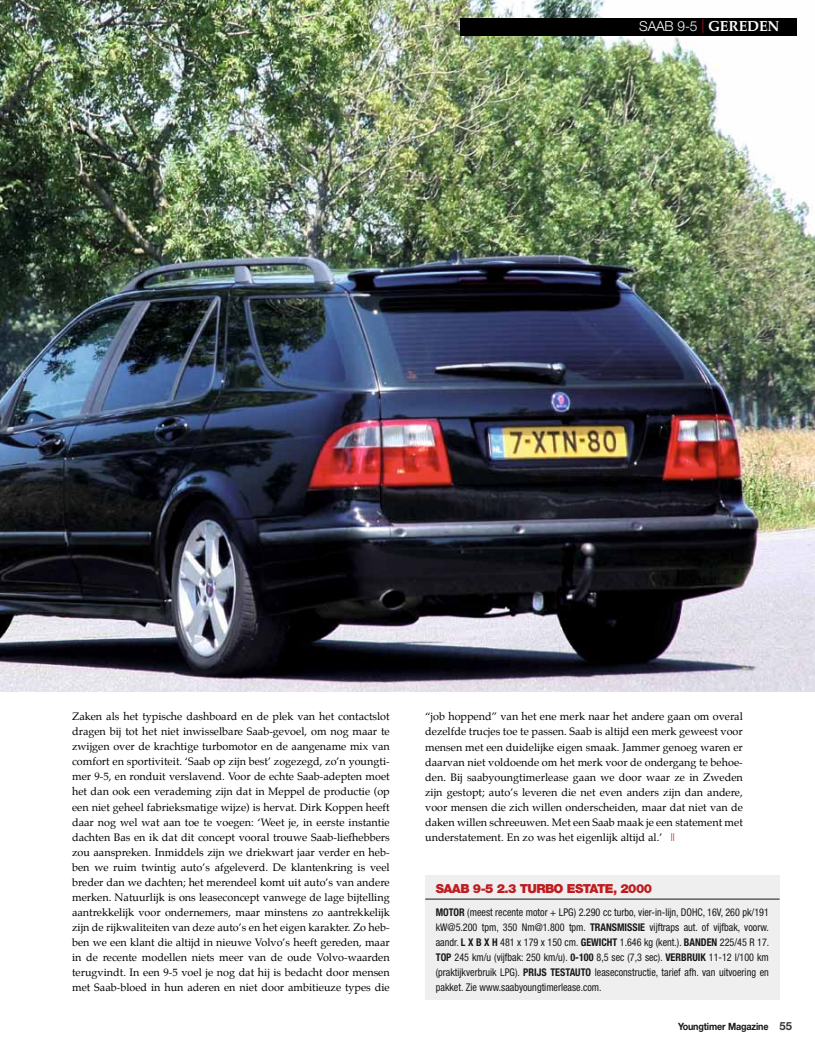
<style>
.page{position:relative;width:815px;height:1053px;background:#fff}
.page>*{position:absolute;margin:0;border:0;box-sizing:border-box;transform-origin:0 0}
.t1{font:300 13.75px "Helvetica Neue LT Std";color:#fff}
.t2{font:900 12.5px "Helvetica Neue LT Std";letter-spacing:-.05em;color:#bf1c20}
.t3{font:10.62px/15px "Palatino";color:#000;text-align:justify}
.t4{font:condensed 10.62px/15px "Helvetica Neue LT Std";color:#19161a;scale:.95 1}
.t5{font:700 condensed 10.62px "Helvetica Neue LT Std";color:#19161a;scale:.95 1}
.t6{font:700 10px "Helvetica Neue LT Std";letter-spacing:-.015em;color:#19161a;scale:.9 1}
.s1{color:#bf1c20}
.s2{font-family:"Palatino";font-weight:700;font-size:14.38px}
.s3{font-weight:700}
.s4{font-size:11.25px;color:#393439}
</style>
<div class="page">
<img style="left:0;top:0;width:815px;height:691px">
<div style="left:461px;top:18px;width:336px;height:17px;background:#000"></div>
<div style="left:425px;top:875px;width:355px;height:124px;background:#ececec"></div>
<hr style="left:425px;top:898px;width:355px;height:1px;background:#19161a">
<p class="t1" style="left:639px;top:18px;width:142px">SAAB 9-5 <span class="s1">|</span> <span class="s2">GEREDEN</span></p>
<p class="t3" style="left:72px;top:709px;width:319px">Zaken als het typische dashboard en de plek van het contactslot dragen bij tot het niet inwisselbare Saab-gevoel, om nog maar te zwijgen over de krachtige turbomotor en de aangename mix van comfort en sportiviteit. ‘Saab op zijn best’ zogezegd, zo’n youngti&shy;mer 9-5, en ronduit verslavend. Voor de echte Saab-adepten moet het dan ook een verademing zijn dat in Meppel de productie (op een niet geheel fabrieksmatige wijze) is hervat. Dirk Koppen heeft daar nog wel wat aan toe te voegen: ‘Weet je, in eerste instantie dachten Bas en ik dat dit concept vooral trouwe Saab-liefhebbers zou aanspreken. Inmiddels zijn we driekwart jaar verder en heb&shy;ben we ruim twintig auto’s afgeleverd. De klantenkring is veel breder dan we dachten; het merendeel komt uit auto’s van andere merken. Natuurlijk is ons leaseconcept vanwege de lage bijtelling aantrekkelijk voor ondernemers, maar minstens zo aantrekkelijk zijn de rijkwaliteiten van deze auto’s en het eigen karakter. Zo heb&shy;ben we een klant die altijd in nieuwe Volvo’s heeft gereden, maar in de recente modellen niets meer van de oude Volvo-waarden terugvindt. In een 9-5 voel je nog dat hij is bedacht door mensen met Saab-bloed in hun aderen en niet door ambitieuze types die</p>
<p class="t3" style="left:425px;top:709px;width:319px">“job hoppend” van het ene merk naar het andere gaan om overal dezelfde trucjes toe te passen. Saab is altijd een merk geweest voor mensen met een duidelijke eigen smaak. Jammer genoeg waren er daarvan niet voldoende om het merk voor de ondergang te behoe&shy;den. Bij saabyoungtimerlease gaan we door waar ze in Zweden zijn gestopt; auto’s leveren die net even anders zijn dan andere, voor mensen die zich willen onderscheiden, maar dat niet van de daken willen schreeuwen. Met een Saab maak je een statement met understatement. En zo was het eigenlijk altijd al.’ <span class="s1">||</span></p>
<p class="t2" style="left:436px;top:881px;width:218px">SAAB 9-5 2.3 TURBO ESTATE, 2000</p>
<p class="t4" style="left:436px;top:904px;width:352px"><span class="s3">MOTOR</span> (meest recente motor + LPG) 2.290 cc turbo, vier-in-lijn, DOHC, 16V, 260 pk/191 kW@5.200 tpm, 350 Nm@1.800 tpm. <span class="s3">TRANSMISSIE</span></p>
<p class="t4" style="left:649px;top:919px;width:127px">vijftraps aut. of vijfbak, voorw.</p>
<p class="t4" style="left:436px;top:934px;width:178px">aandr. <span class="s3">L X B X H</span> 481 x 179 x 150 cm. <span class="s3">GEWICHT</span></p>
<p class="t4" style="left:620px;top:934px;width:75px">1.646 kg (kent.). <span class="s3">BANDEN</span></p>
<p class="t4" style="left:720px;top:934px;width:53px">225/45 R 17.</p>
<p class="t5" style="left:436px;top:950px;width:7px">TOP</p>
<p class="t4" style="left:455px;top:949px;width:234px">245 km/u (vijfbak: 250 km/u). <span class="s3">0-100</span> 8,5 sec (7,3 sec). <span class="s3">VERBRUIK</span></p>
<p class="t4" style="left:709px;top:949px;width:65px">11-12 l/100 km</p>
<p class="t4" style="left:436px;top:964px;width:98px">(praktijkverbruik LPG). <span class="s3">PRIJS</span></p>
<p class="t5" style="left:550px;top:965px;width:7px">TESTAUTO</p>
<p class="t4" style="left:436px;top:964px;width:352px;text-indent:159px">leaseconstructie, tarief afh. van uitvoering en pakket. Zie www.saabyoungtimerlease.com.</p>
<p class="t6" style="left:678px;top:1019px;width:128px">Youngtimer Magazine <span class="s4">55</span></p>
</div>
